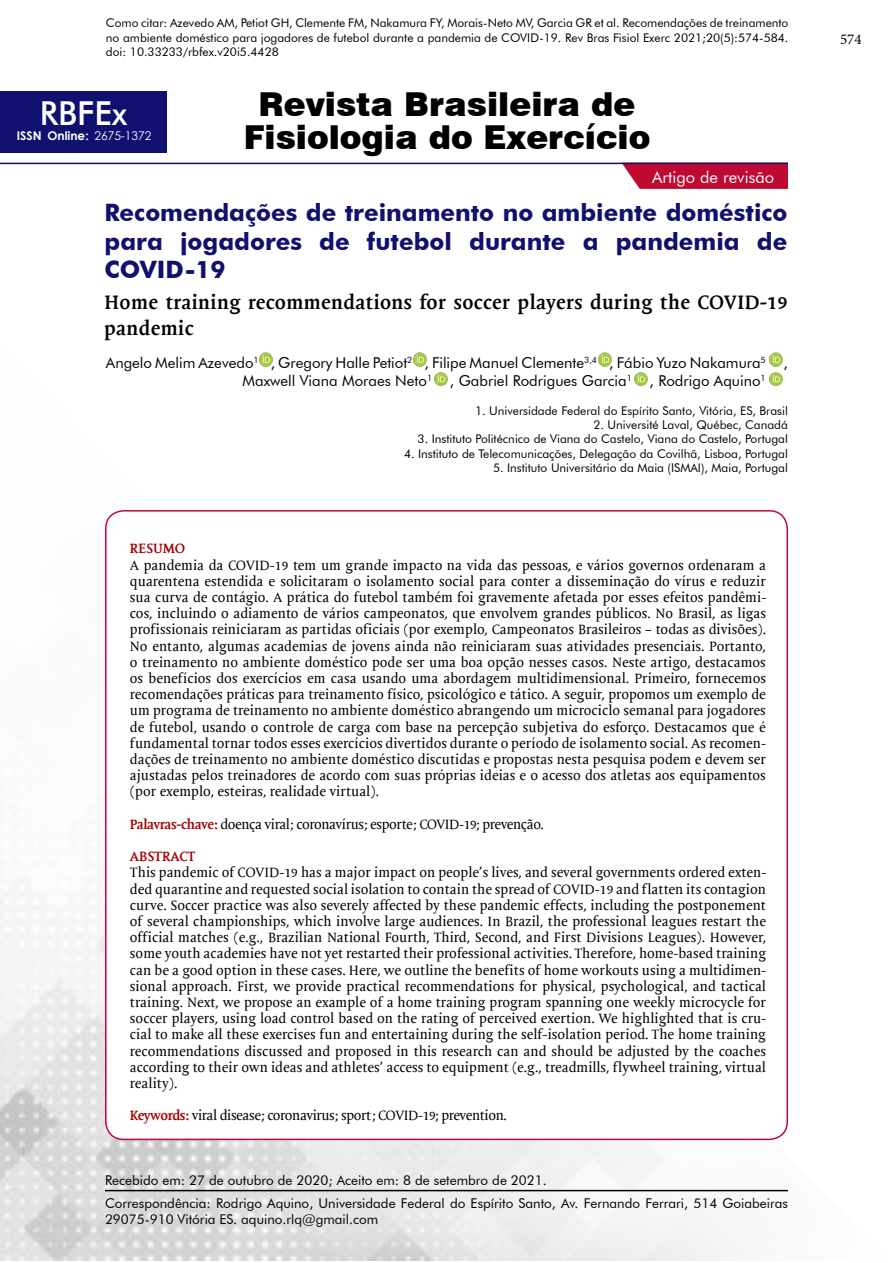
<style>
.page{position:relative;width:893px;height:1263px;background:#fff}
.page>*{position:absolute;margin:0;border:0;box-sizing:border-box;transform-origin:0 0}
.t1{font:900 33px "Swiss 721 BT";color:#000}
.t2{font:500 33px "Futura BT";color:#fff}
.t3{font:700 24px/28.8px "Futura BT";color:#101070;text-align:justify}
.t4{font:700 19.5px/25.5px "Mantika Book W01";letter-spacing:.02em;color:#000}
.t5{font:16.5px "Futura BT";color:#fff}
.t6{font:15px/18px "Futura BT";color:#000}
.t7{font:15px "Minion Pro";color:#000}
.t8{font:13.5px/16.2px "Mantika Book W01";letter-spacing:-.03em;color:#000;text-align:justify}
.t9{font:13.5px/16.2px "Futura BT";color:#000}
.t10{font:700 13.5px "Mantika Book W01";color:#a60000}
.t11{font:12px/14.4px "Futura BT";color:#000;text-align:justify}
.t12{font:700 12px "Century Gothic";color:#fff}
.s1{font-weight:400}
.s2{font-weight:700;color:#a60000}
</style>
<div class="page">
<img style="left:0;top:510px;width:788px;height:751px">
<div style="left:106px;top:511px;width:681px;height:628px;background:#fff;border-radius:18px"></div>
<hr style="left:105px;top:1190px;width:683px;height:1px;background:#000">
<div style="left:0;top:91px;width:167px;height:62px;background:#101070"></div>
<svg style="left:622px;top:164px;width:166px;height:25px;background:#c1173d"></svg>
<hr style="left:0;top:163px;width:788px;height:1px;background:#101070">
<img style="left:259px;top:352px;width:14px;height:15px">
<img style="left:413px;top:352px;width:14px;height:15px">
<img style="left:598px;top:352px;width:14px;height:15px">
<img style="left:769px;top:352px;width:14px;height:15px">
<img style="left:769px;top:372px;width:14px;height:14px">
<img style="left:634px;top:372px;width:14px;height:14px">
<img style="left:434px;top:372px;width:14px;height:14px">
<p class="t11" style="left:106px;top:16px;width:684px">Como citar: Azevedo AM, Petiot GH, Clemente FM, Nakamura FY, Morais-Neto MV, Garcia GR et al. Recomendações de treinamento no ambiente doméstico para jogadores de futebol durante a pandemia de COVID-19. Rev Bras Fisiol Exerc 2021;20(5):574-584. doi: 10.33233/rbfex.v20i5.4428</p>
<h1 class="t1" style="left:259px;top:84px;width:378px">Revista Brasileira de</h1>
<h1 class="t2" style="left:40px;top:93px;width:89px">RBFEx</h1>
<p class="t12" style="left:17px;top:127px;width:136px">ISSN Online: <span class="s1">2675-1372</span></p>
<h1 class="t1" style="left:244px;top:117px;width:408px">Fisiologia do Exercício</h1>
<p class="t5" style="left:652px;top:167px;width:124px">Artigo de revisão</p>
<h2 class="t3" style="left:105px;top:198px;width:684px">Recomendações de treinamento no ambiente doméstico para jogadores de futebol durante a pandemia de COVID-19</h2>
<h3 class="t4" style="left:105px;top:290px;width:684px">Home training recommendations for soccer players during the COVID-19 pandemic</h3>
<p class="t6" style="left:243px;top:353px;width:547px;text-indent:-137px">Angelo Melim Azevedo<sup>1</sup> , Gregory Halle Petiot<sup>2</sup> , Filipe Manuel Clemente<sup>3,4</sup> , Fábio Yuzo Nakamura<sup>5</sup> ,<br>Maxwell Viana Moraes Neto<sup>1</sup> , Gabriel Rodrigues Garcia<sup>1</sup> , Rodrigo Aquino<sup>1</sup></p>
<p class="t11" style="left:475px;top:403px;width:314px">1. Universidade Federal do Espírito Santo, Vitória, ES, Brasil</p>
<p class="t11" style="left:593px;top:417px;width:196px">2. Université Laval, Québec, Canadá</p>
<p class="t11" style="left:418px;top:432px;width:372px">3. Instituto Politécnico de Viana do Castelo, Viana do Castelo, Portugal</p>
<p class="t11" style="left:404px;top:446px;width:385px">4. Instituto de Telecomunicações, Delegação da Covilhã, Lisboa, Portugal</p>
<p class="t11" style="left:493px;top:461px;width:296px">5. Instituto Universitário da Maia (ISMAI), Maia, Portugal</p>
<p class="t10" style="left:130px;top:541px;width:57px">RESUMO</p>
<p class="t8" style="left:130px;top:557px;width:638px">A pandemia da COVID-19 tem um grande impacto na vida das pessoas, e vários governos ordenaram a quarentena estendida e solicitaram o isolamento social para conter a disseminação do vírus e reduzir sua curva de contágio. A prática do futebol também foi gravemente afetada por esses efeitos pandêmi&shy;cos, incluindo o adiamento de vários campeonatos, que envolvem grandes públicos. No Brasil, as ligas profissionais reiniciaram as partidas oficiais (por exemplo, Campeonatos Brasileiros – todas as divisões).<br>No entanto, algumas academias de jovens ainda não reiniciaram suas atividades presenciais. Portanto, o treinamento no ambiente doméstico pode ser uma boa opção nesses casos. Neste artigo, destacamos os benefícios dos exercícios em casa usando uma abordagem multidimensional. Primeiro, fornecemos recomendações práticas para treinamento físico, psicológico e tático. A seguir, propomos um exemplo de um programa de treinamento no ambiente doméstico abrangendo um microciclo semanal para jogadores de futebol, usando o controle de carga com base na percepção subjetiva do esforço. Destacamos que é fundamental tornar todos esses exercícios divertidos durante o período de isolamento social. As recomen&shy;dações de treinamento no ambiente doméstico discutidas e propostas nesta pesquisa podem e devem ser ajustadas pelos treinadores de acordo com suas próprias ideias e o acesso dos atletas aos equipamentos (por exemplo, esteiras, realidade virtual).</p>
<p class="t8" style="left:130px;top:816px;width:415px"><span class="s2">Palavras-chave:</span> doença viral; coronavírus; esporte; COVID-19; prevenção.</p>
<p class="t10" style="left:130px;top:849px;width:67px">ABSTRACT</p>
<p class="t8" style="left:130px;top:865px;width:638px">This pandemic of COVID-19 has a major impact on people’s lives, and several governments ordered exten&shy;ded quarantine and requested social isolation to contain the spread of COVID-19 and flatten its contagion curve. Soccer practice was also severely affected by these pandemic effects, including the postponement of several championships, which involve large audiences. In Brazil, the professional leagues restart the official matches (e.g., Brazilian National Fourth, Third, Second, and First Divisions Leagues). However, some youth academies have not yet restarted their professional activities. Therefore, home-based training can be a good option in these cases. Here, we outline the benefits of home workouts using a multidimen&shy;sional approach. First, we provide practical recommendations for physical, psychological, and tactical training. Next, we propose an example of a home training program spanning one weekly microcycle for soccer players, using load control based on the rating of perceived exertion. We highlighted that is cru&shy;cial to make all these exercises fun and entertaining during the self-isolation period. The home training recommendations discussed and proposed in this research can and should be adjusted by the coaches according to their own ideas and athletes’ access to equipment (e.g., treadmills, flywheel training, virtual reality).</p>
<p class="t8" style="left:130px;top:1108px;width:378px"><span class="s2">Keywords:</span> viral disease; coronavirus; sport; COVID-19; prevention.</p>
<p class="t9" style="left:105px;top:1171px;width:443px">Recebido em: 27 de outubro de 2020; Aceito em: 8 de setembro de 2021.</p>
<p class="t9" style="left:105px;top:1195px;width:684px">Correspondência: Rodrigo Aquino, Universidade Federal do Espírito Santo, Av. Fernando Ferrari, 514 Goiabeiras<br>29075-910 Vitória ES. aquino.rlq@gmail.com</p>
<p class="t7" style="left:840px;top:29px;width:23px">574</p>
</div>
